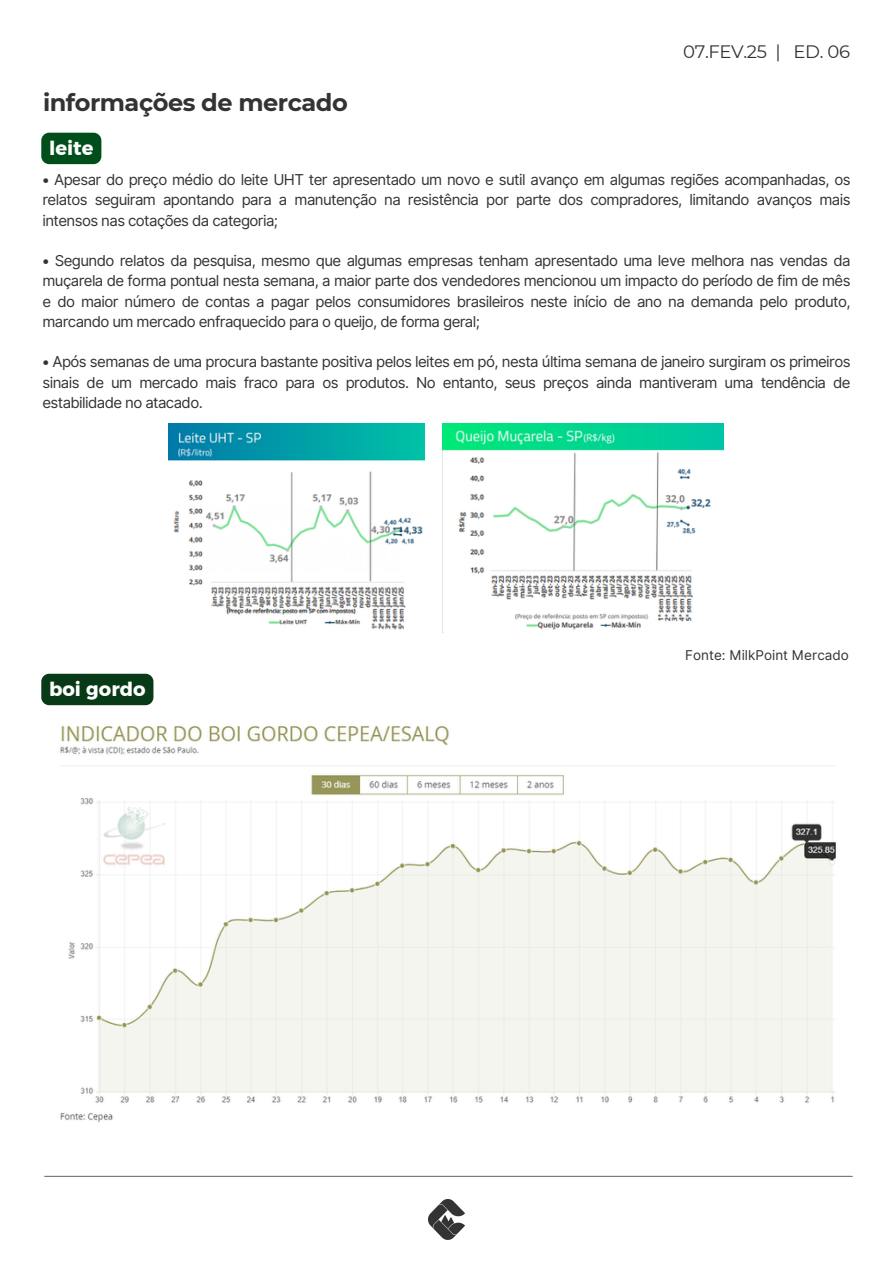
<style>
.page{position:relative;width:894px;height:1264px;background:#fff}
.page>*{position:absolute;margin:0;border:0;box-sizing:border-box;transform-origin:0 0}
.t1{font:700 24px "Montserrat";letter-spacing:-.02em;color:#333}
.t2{font:19.5px "Kief Montaser Bold";color:#fff}
.t3{font:18px "Montserrat";letter-spacing:-.02em;color:#333}
.t4{font:15px/20.2px "Inter";letter-spacing:-.04em;color:#333;text-align:justify}
.t5{font:13.5px "Inter";color:#333}
</style>
<div class="page">
<img style="left:428px;top:1199px;width:37px;height:40px">
<hr style="left:45px;top:1175px;width:807px;height:1px;background:#737373">
<img style="left:168px;top:424px;width:257px;height:206px">
<img style="left:442px;top:424px;width:281px;height:208px">
<img style="left:60px;top:726px;width:776px;height:397px">
<div style="left:41px;top:133px;width:60px;height:31px;background:#004e1b;border-radius:8px"></div>
<div style="left:41px;top:673px;width:112px;height:32px;background:#083a18;border-radius:8px"></div>
<p class="t1" style="left:43px;top:87px;width:306px">informações de mercado</p>
<h2 class="t3" style="left:683px;top:40px;width:168px">07.FEV.25 | ED. 06</h2>
<h1 class="t2" style="left:49px;top:136px;width:46px">leite</h1>
<h3 class="t4" style="left:42px;top:169px;width:809px">• Apesar do preço médio do leite UHT ter apresentado um novo e sutil avanço em algumas regiões acompanhadas, os relatos seguiram apontando para a manutenção na resistência por parte dos compradores, limitando avanços mais intensos nas cotações da categoria;</h3>
<p class="t4" style="left:42px;top:250px;width:809px">• Segundo relatos da pesquisa, mesmo que algumas empresas tenham apresentado uma leve melhora nas vendas da muçarela de forma pontual nesta semana, a maior parte dos vendedores mencionou um impacto do período de fim de mês e do maior número de contas a pagar pelos consumidores brasileiros neste início de ano na demanda pelo produto, marcando um mercado enfraquecido para o queijo, de forma geral;</p>
<p class="t4" style="left:42px;top:352px;width:809px">• Após semanas de uma procura bastante positiva pelos leites em pó, nesta última semana de janeiro surgiram os primeiros sinais de um mercado mais fraco para os produtos. No entanto, seus preços ainda mantiveram uma tendência de estabilidade no atacado.</p>
<p class="t2" style="left:49px;top:676px;width:98px">boi gordo</p>
<p class="t5" style="left:685px;top:647px;width:165px">Fonte: MilkPoint Mercado</p>
</div>
